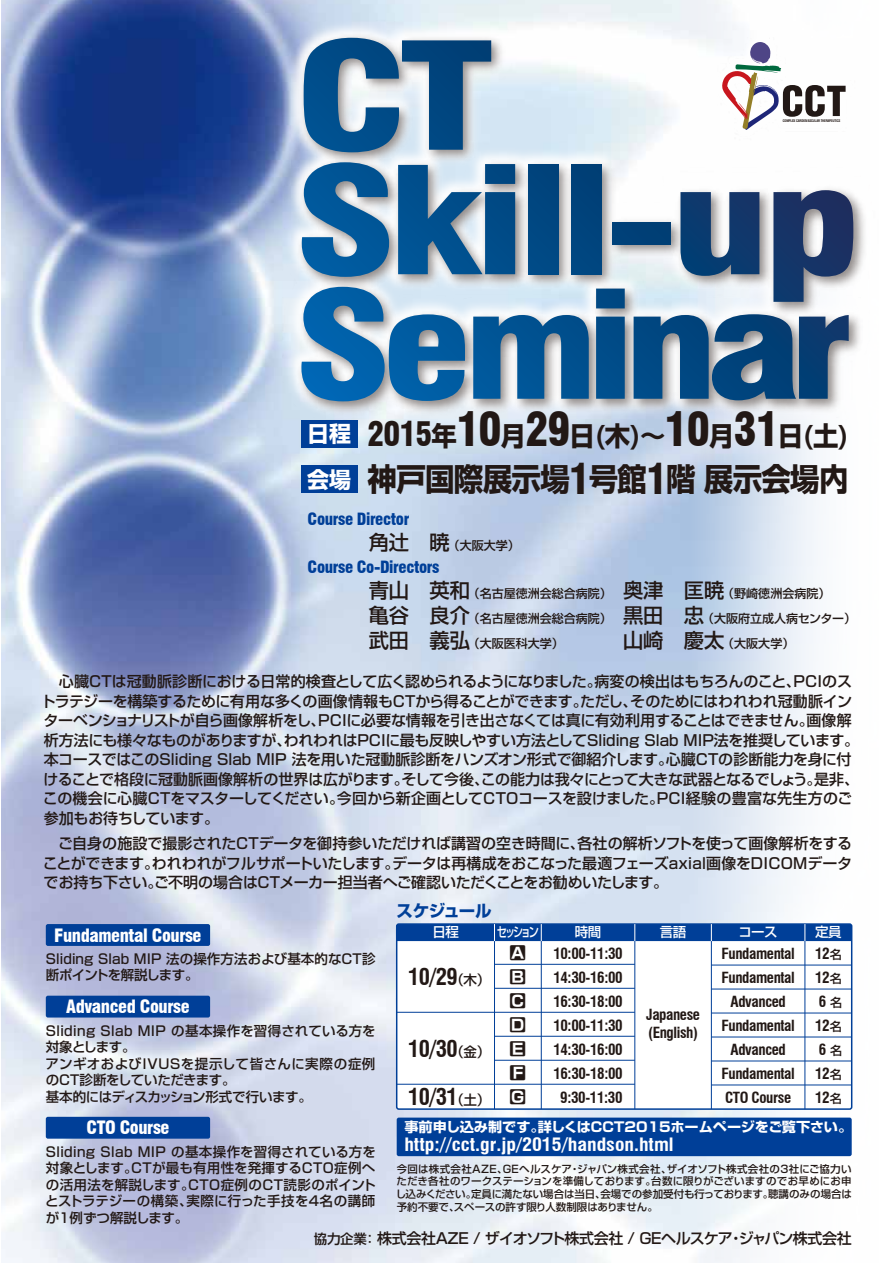
<style>
.page{position:relative;width:893px;height:1263px;background:#fff}
.page>*{position:absolute;margin:0;border:0;box-sizing:border-box;transform-origin:0 0}
.t1{font:700 31.35px "Shin Go Pro";letter-spacing:-.025em;color:#221815;scale:.94 1}
.t2{font:700 26.7px "Shin Go Pro";color:#221815;scale:.95 1}
.t3{font:700 condensed 22.5px/48px "Swiss 721 BT";letter-spacing:-.025em;color:#221815}
.t4{font:900 condensed 18px "Swiss 721 BT";letter-spacing:-.025em;color:#fff}
.t5{font:700 condensed 18px "Swiss 721 BT";color:#fff;scale:1.1 1}
.t6{font:900 condensed 16.5px "Swiss 721 BT";letter-spacing:-.025em;color:#003f98}
.t7{font:700 16.5px/24px "Shin Go Pro";color:#221815;text-align:justify}
.t8{font:700 16.5px "Shin Go Pro";letter-spacing:-.025em;color:#003f98}
.t9{font:500 15px/19.5px "Shin Go Pro";letter-spacing:-.02em;color:#221815}
.t10{font:700 condensed 15px/24px "Swiss 721 BT";letter-spacing:-.025em;color:#221815;text-align:center}
.t11{font:500 13.5px/16.5px "Shin Go Pro";letter-spacing:.01em;color:#221815}
.t12{font:700 13.5px "Shin Go Pro";color:#fff;scale:1.05 1}
.t13{font:500 13.5px "Shin Go Pro";letter-spacing:-.06em;color:#fff}
.t14{font:500 13.5px "Shin Go Pro";letter-spacing:-.06em;color:#fff;scale:.75 1}
.t15{font:500 12px/24.8px "Shin Go Pro";color:#221815}
.t16{font:500 10.5px/12.8px "Shin Go Pro";letter-spacing:-.01em;color:#221815;text-align:justify}
.t17{font:700 condensed 3.6px "Swiss 721 BT";letter-spacing:-.03em;color:#221815;scale:.95 1}
.s1{font-size:22.05px;color:#fff}
.s2{font-family:"Swiss 721 BT";font-weight:900;font-stretch:condensed;font-size:33px}
.s3{font-family:"Swiss 721 BT";font-weight:900;font-stretch:condensed;font-size:45.6px}
.s4{font-family:"Swiss 721 BT";font-weight:900;font-stretch:condensed;font-size:40.8px}
.s5{font-size:20.25px}
.s6{font-family:"Shin Go Pro";font-weight:500;font-stretch:normal;font-size:13.5px}
.s7{font-family:"Shin Go Pro";font-weight:500;font-stretch:normal;font-size:12px}
.s8{font-size:13.5px}
</style>
<div class="page">
<img style="left:1px;top:0;width:852px;height:1263px">
<img style="left:230px;top:0;width:623px;height:496px">
<img style="left:293px;top:29px;width:572px;height:390px">
<svg style="left:304px;top:38px;width:187px;height:114px;background:#638daf"></svg>
<svg style="left:302px;top:162px;width:87px;height:115px;background:#4883b0"></svg>
<svg style="left:398px;top:164px;width:117px;height:110px;background:#467ca7"></svg>
<div style="left:528px;top:165px;width:30px;height:109px;background:#004680"></div>
<div style="left:571px;top:165px;width:30px;height:109px;background:#00437b"></div>
<div style="left:612px;top:222px;width:59px;height:22px;background:#003f76"></div>
<svg style="left:680px;top:192px;width:79px;height:84px;background:#395c85"></svg>
<svg style="left:773px;top:190px;width:80px;height:112px;background:#516387"></svg>
<svg style="left:301px;top:287px;width:164px;height:114px;background:#5e95bf"></svg>
<svg style="left:473px;top:315px;width:116px;height:84px;background:#3774a4"></svg>
<svg style="left:596px;top:289px;width:29px;height:110px;background:#11558c"></svg>
<svg style="left:634px;top:314px;width:215px;height:86px;background:#406c93"></svg>
<div style="left:397px;top:1117px;width:455px;height:39px;background:#003f98;border-radius:2px"></div>
<img style="left:247px;top:366px;width:165px;height:45px">
<img style="left:247px;top:411px;width:165px;height:136px">
<div style="left:301px;top:465px;width:57px;height:28px;background:#003f98"></div>
<img style="left:1px;top:870px;width:263px;height:72px">
<div style="left:46px;top:924px;width:164px;height:22px;background:#003f98;border-radius:2px"></div>
<img style="left:1px;top:1072px;width:263px;height:121px">
<div style="left:46px;top:1117px;width:164px;height:22px;background:#003f98;border-radius:2px"></div>
<img style="left:1px;top:942px;width:263px;height:130px">
<div style="left:46px;top:996px;width:164px;height:21px;background:#003f98;border-radius:2px"></div>
<div style="left:397px;top:924px;width:455px;height:185px;background:#fff;border-radius:2px"></div>
<div style="left:396px;top:923px;width:456px;height:187px;border:2px solid #003f98;border-radius:2px"></div>
<hr style="left:494px;top:924px;width:1px;height:185px;background:#003f98">
<hr style="left:541px;top:924px;width:1px;height:185px;background:#003f98">
<hr style="left:711px;top:924px;width:1px;height:185px;background:#003f98">
<hr style="left:634px;top:924px;width:1px;height:185px;background:#003f98">
<hr style="left:804px;top:924px;width:1px;height:185px;background:#003f98">
<div style="left:397px;top:924px;width:455px;height:17px;background:#003f98"></div>
<hr style="left:397px;top:1012px;width:238px;height:1px;background:#003f98">
<hr style="left:397px;top:1084px;width:238px;height:1px;background:#003f98">
<hr style="left:711px;top:965px;width:141px;height:1px;background:#003f98">
<hr style="left:711px;top:989px;width:141px;height:1px;background:#003f98">
<hr style="left:711px;top:1013px;width:141px;height:1px;background:#003f98">
<hr style="left:711px;top:1037px;width:141px;height:1px;background:#003f98">
<hr style="left:711px;top:1060px;width:141px;height:1px;background:#003f98">
<hr style="left:711px;top:1084px;width:141px;height:1px;background:#003f98">
<hr style="left:494px;top:964px;width:141px;height:1px;background:#003f98">
<hr style="left:494px;top:988px;width:141px;height:1px;background:#003f98">
<hr style="left:494px;top:1036px;width:141px;height:1px;background:#003f98">
<hr style="left:494px;top:1060px;width:141px;height:1px;background:#003f98">
<p class="t17" style="left:783px;top:118px;width:62px">COMPLEX CARDIOVASCULAR THERAPEUTICS</p>
<h2 class="t2" style="left:307px;top:414px;width:572px"><span class="s1">日程</span> <span class="s2">2015</span>年<span class="s3">10</span>月<span class="s3">29</span>日(木)～<span class="s3">10</span>月<span class="s3">31</span>日(土)</h2>
<h1 class="t1" style="left:307px;top:454px;width:577px"><span class="s1">会場</span> 神戸国際展示場<span class="s4">1</span>号館<span class="s4">1</span>階 展示会場内</h1>
<p class="t6" style="left:308px;top:509px;width:103px">Course Director</p>
<p class="t6" style="left:308px;top:557px;width:133px">Course Co-Directors</p>
<p class="t15" style="left:369px;top:532px;width:152px"><span class="s5">角辻　暁</span> （大阪大学）</p>
<p class="t15" style="left:369px;top:580px;width:489px"><span class="s5">青山　英和</span> （名古屋徳洲会総合病院） <span class="s5">奥津　匡暁</span> （野崎徳洲会病院）<br><span class="s5">亀谷　良介</span> （名古屋徳洲会総合病院） <span class="s5">黒田　忠</span> （大阪府立成人病センター）<span class="s5">武田　義弘</span> （大阪医科大学）</p>
<p class="t15" style="left:623px;top:629px;width:173px"><span class="s5">山崎　慶太</span> （大阪大学）</p>
<p class="t9" style="left:41px;top:670px;width:820px">　心臓CTは冠動脈診断における日常的検査として広く認められるようになりました。病変の検出はもちろんのこと、PCIのストラテジーを構築するために有用な多くの画像情報もCTから得ることができます。ただし、そのためにはわれわれ冠動脈インターベンショナリストが自ら画像解析をし、PCIに必要な情報を引き出さなくては真に有効利用することはできません。画像解析方法にも様々なものがありますが、われわれはPCIに最も反映しやすい方法としてSliding Slab MIP法を推奨しています。本コースではこのSliding Slab MIP 法を用いた冠動脈診断をハンズオン形式で御紹介します。心臓CTの診断能力を身に付けることで格段に冠動脈画像解析の世界は広がります。そして今後、この能力は我々にとって大きな武器となるでしょう。是非、この機会に心臓CTをマスターしてください。今回から新企画としてCTOコースを設けました。PCI経験の豊富な先生方のご参加もお待ちしています。</p>
<p class="t9" style="left:43px;top:832px;width:811px;text-align:justify">　ご自身の施設で撮影されたCTデータを御持参いただければ講習の空き時間に、各社の解析ソフトを使って画像解析をすることができます。われわれがフルサポートいたします。データは再構成をおこなった最適フェーズaxial画像をDICOMデータでお持ち下さい。ご不明の場合はCTメーカー担当者へご確認いただくことをお勧めいたします。</p>
<p class="t8" style="left:397px;top:897px;width:97px">スケジュール</p>
<p class="t4" style="left:54px;top:924px;width:149px">Fundamental Course</p>
<p class="t11" style="left:46px;top:949px;width:331px">Sliding Slab MIP 法の操作方法および基本的なCT診断ポイントを解説します。</p>
<p class="t4" style="left:66px;top:996px;width:125px">Advanced Course</p>
<p class="t11" style="left:46px;top:1020px;width:332px">Sliding Slab MIP の基本操作を習得されている方を対象とします。<br>アンギオおよびIVUSを提示して皆さんに実際の症例のCT診断をしていただきます。<br>基本的にはディスカッション形式で行います。</p>
<p class="t13" style="left:432px;top:921px;width:28px">日程</p>
<p class="t14" style="left:497px;top:921px;width:57px">セッション</p>
<p class="t13" style="left:575px;top:921px;width:28px">時間</p>
<p class="t13" style="left:660px;top:921px;width:28px">言語</p>
<p class="t13" style="left:739px;top:921px;width:40px">コース</p>
<p class="t13" style="left:815px;top:921px;width:28px">定員</p>
<h3 class="t3" style="left:408px;top:953px;width:84px">10/29<span class="s6">（木）</span></h3>
<h3 class="t3" style="left:408px;top:1025px;width:84px">10/30<span class="s6">（金）<br></span>10/31<span class="s6">（土）</span></h3>
<p class="t7" style="left:510px;top:939px;width:18px">A B C D E F G</p>
<p class="t10" style="left:553px;top:941px;width:71px">10:00-11:30<br>14:30-16:00<br>16:30-18:00<br>10:00-11:30<br>14:30-16:00<br>16:30-18:00<br>9:30-11:30</p>
<p class="t10" style="left:815px;top:941px;width:28px;text-align:justify">12<span class="s7">名</span>12<span class="s7">名</span>6 <span class="s7">名</span>12<span class="s7">名</span>6 <span class="s7">名</span>12<span class="s7">名</span>12<span class="s7">名</span></p>
<p class="t10" style="left:721px;top:941px;width:75px">Fundamental<br>Fundamental<br>Advanced<br>Fundamental<br>Advanced<br>Fundamental<br>CTO Course</p>
<p class="t10" style="left:646px;top:1005px;width:55px;line-height:18px;text-align:left">Japanese (English)</p>
<p class="t12" style="left:404px;top:1116px;width:428px">事前申し込み制です。詳しくはCCT2015ホームページをご覧下さい。</p>
<p class="t5" style="left:404px;top:1134px;width:246px">http://cct.gr.jp/2015/handson.html</p>
<p class="t4" style="left:86px;top:1117px;width:85px">CTO Course</p>
<p class="t11" style="left:45px;top:1142px;width:332px;text-align:justify">Sliding Slab MIP の基本操作を習得されている方を対象とします。CTが最も有用性を発揮するCTO症例への活用法を解説します。CTO症例のCT読影のポイントとストラテジーの構築、実際に行った手技を4名の講師が1例ずつ解説します。</p>
<p class="t16" style="left:396px;top:1161px;width:458px">今回は株式会社AZE、GEヘルスケア・ジャパン株式会社、ザイオソフト株式会社の3社にご協力いただき各社のワークステーションを準備しております。台数に限りがございますのでお早めにお申し込みください。定員に満たない場合は当日、会場での参加受付も行っております。聴講のみの場合は予約不要で、スペースの許す限り人数制限はありません。</p>
<p class="t9" style="left:314px;top:1227px;width:539px"><span class="s8">協力企業：</span> 株式会社AZE / ザイオソフト株式会社 / GEヘルスケア・ジャパン株式会社</p>
</div>
